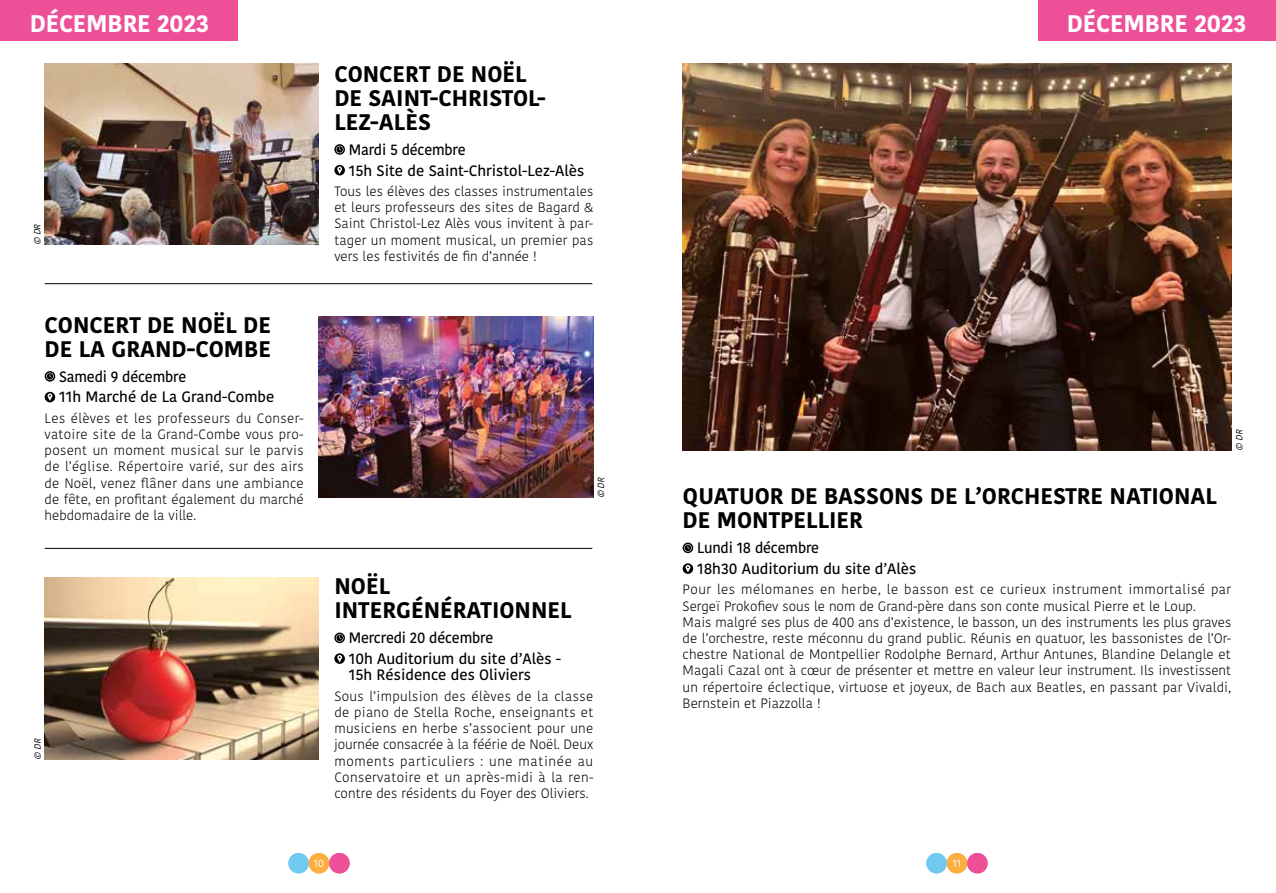
<style>
.page{position:relative;width:1276px;height:893px;background:#fff}
.page>*{position:absolute;margin:0;border:0;box-sizing:border-box;transform-origin:0 0}
.t1{font:700 24px "Kohinoor Bangla";letter-spacing:-.01em;color:#fff}
.t2{font:700 22.5px/24px "Kohinoor Bangla";color:#000}
.t3{font:500 15px/20.7px "Kohinoor Bangla";color:#000;scale:.96 1}
.t4{font:500 15px "Kohinoor Bangla";color:#000}
.t5{font:300 13.5px/16.2px "Kohinoor Bangla";color:#000;text-align:justify}
.t6{font:10.5px "Kohinoor Bangla";color:#fff}
.t7{font:italic 9px "Kohinoor Bangla";color:#000}
</style>
<div class="page">
<div style="left:1038px;top:0;width:238px;height:40px;background:#ee5098"></div>
<div style="left:0;top:0;width:238px;height:40px;background:#ee5098"></div>
<svg style="left:682px;top:543px;width:11px;height:10px"></svg>
<svg style="left:684px;top:544px;width:8px;height:8px"></svg>
<svg style="left:682px;top:563px;width:11px;height:11px"></svg>
<svg style="left:685px;top:565px;width:5px;height:7px"></svg>
<img style="left:682px;top:64px;width:549px;height:387px">
<svg style="left:334px;top:144px;width:11px;height:11px"></svg>
<svg style="left:336px;top:146px;width:7px;height:7px"></svg>
<div style="left:334px;top:165px;width:11px;height:10px;background:#000;border-radius:50%"></div>
<svg style="left:337px;top:166px;width:5px;height:8px"></svg>
<img style="left:45px;top:63px;width:274px;height:182px">
<hr style="left:45px;top:283px;width:547px;height:1px;background:#000">
<svg style="left:45px;top:371px;width:10px;height:11px"></svg>
<svg style="left:46px;top:373px;width:8px;height:7px"></svg>
<svg style="left:45px;top:392px;width:10px;height:10px"></svg>
<svg style="left:48px;top:393px;width:4px;height:8px"></svg>
<img style="left:319px;top:316px;width:274px;height:182px">
<hr style="left:45px;top:548px;width:547px;height:1px;background:#000">
<svg style="left:334px;top:633px;width:11px;height:10px"></svg>
<svg style="left:336px;top:634px;width:7px;height:8px"></svg>
<svg style="left:334px;top:653px;width:11px;height:11px"></svg>
<svg style="left:337px;top:655px;width:5px;height:7px"></svg>
<img style="left:45px;top:578px;width:274px;height:181px">
<div style="left:288px;top:853px;width:21px;height:20px;background:#71c9ef;border-radius:50%"></div>
<div style="left:309px;top:853px;width:20px;height:20px;background:#fcae3f;border-radius:50%"></div>
<div style="left:329px;top:853px;width:21px;height:20px;background:#ee5098;border-radius:50%"></div>
<div style="left:926px;top:853px;width:20px;height:20px;background:#71c9ef;border-radius:50%"></div>
<div style="left:946px;top:853px;width:21px;height:20px;background:#fcae3f;border-radius:50%"></div>
<div style="left:967px;top:853px;width:20px;height:20px;background:#ee5098;border-radius:50%"></div>
<h1 class="t1" style="left:30px;top:2px;width:181px">DÉCEMBRE 2023</h1>
<h1 class="t1" style="left:1067px;top:2px;width:181px">DÉCEMBRE 2023</h1>
<p class="t7" style="left:31px;top:245px;width:25px;rotate:-90deg">© DR</p>
<h2 class="t2" style="left:45px;top:312px;width:228px">CONCERT DE NOËL DE<br>DE LA GRAND-COMBE</h2>
<p class="t3" style="left:59px;top:366px;width:226px">Samedi 9 décembre<br>11h Marché de La Grand-Combe</p>
<p class="t5" style="left:45px;top:410px;width:261px">Les élèves et les professeurs du Conser&shy;vatoire site de la Grand-Combe vous pro&shy;posent un moment musical sur le parvis de l’église. Répertoire varié, sur des airs de Noël, venez flâner dans une ambiance de fête, en profitant également du marché hebdomadaire de la ville.</p>
<p class="t7" style="left:31px;top:759px;width:25px;rotate:-90deg">© DR</p>
<h2 class="t2" style="left:334px;top:61px;width:213px">CONCERT DE NOËL<br>DE SAINT-CHRISTOL-<br>LEZ-ALÈS</h2>
<p class="t3" style="left:349px;top:139px;width:247px">Mardi 5 décembre<br>15h Site de Saint-Christol-Lez-Alès</p>
<p class="t5" style="left:334px;top:183px;width:260px">Tous les élèves des classes instrumentales et leurs professeurs des sites de Bagard &amp; Saint Christol-Lez Alès vous invitent à par&shy;tager un moment musical, un premier pas vers les festivités de fin d’année !</p>
<p class="t7" style="left:594px;top:498px;width:25px;rotate:-90deg">© DR</p>
<h2 class="t2" style="left:334px;top:573px;width:239px">NOËL<br>INTERGÉNÉRATIONNEL</h2>
<p class="t3" style="left:349px;top:627px;width:223px">Mercredi 20 décembre<br>10h Auditorium du site d’Alès -</p>
<p class="t4" style="left:349px;top:663px;width:184px">15h Résidence des Oliviers</p>
<p class="t5" style="left:334px;top:688px;width:261px">Sous l’impulsion des élèves de la classe de piano de Stella Roche, enseignants et musiciens en herbe s’associent pour une journée consacrée à la féérie de Noël. Deux moments particuliers : une matinée au Conservatoire et un après-midi à la ren&shy;contre des résidents du Foyer des Oliviers.</p>
<p class="t7" style="left:1232px;top:451px;width:25px;rotate:-90deg">© DR</p>
<h2 class="t2" style="left:682px;top:483px;width:536px">QUATUOR DE BASSONS DE L’ORCHESTRE NATIONAL<br>DE MONTPELLIER</h2>
<p class="t3" style="left:697px;top:537px;width:230px">Lundi 18 décembre<br>18h30 Auditorium du site d’Alès</p>
<p class="t5" style="left:682px;top:581px;width:550px;text-align:left">Pour les mélomanes en herbe, le basson est ce curieux instrument immortalisé par Sergeï Prokofiev sous le nom de Grand-père dans son conte musical Pierre et le Loup.<br>Mais malgré ses plus de 400 ans d’existence, le basson, un des instruments les plus graves de l’orchestre, reste méconnu du grand public. Réunis en quatuor, les bassonistes de l’Or&shy;chestre National de Montpellier Rodolphe Bernard, Arthur Antunes, Blandine Delangle et Magali Cazal ont à cœur de présenter et mettre en valeur leur instrument. Ils investissent un répertoire éclectique, virtuose et joyeux, de Bach aux Beatles, en passant par Vivaldi, Bernstein et Piazzolla !</p>
<p class="t6" style="left:314px;top:855px;width:12px">10</p>
<p class="t6" style="left:952px;top:855px;width:11px">11</p>
<p class="t6" style="left:318px;top:855px;width:7px">2</p>
<p class="t6" style="left:956px;top:855px;width:7px">3</p>
</div>
